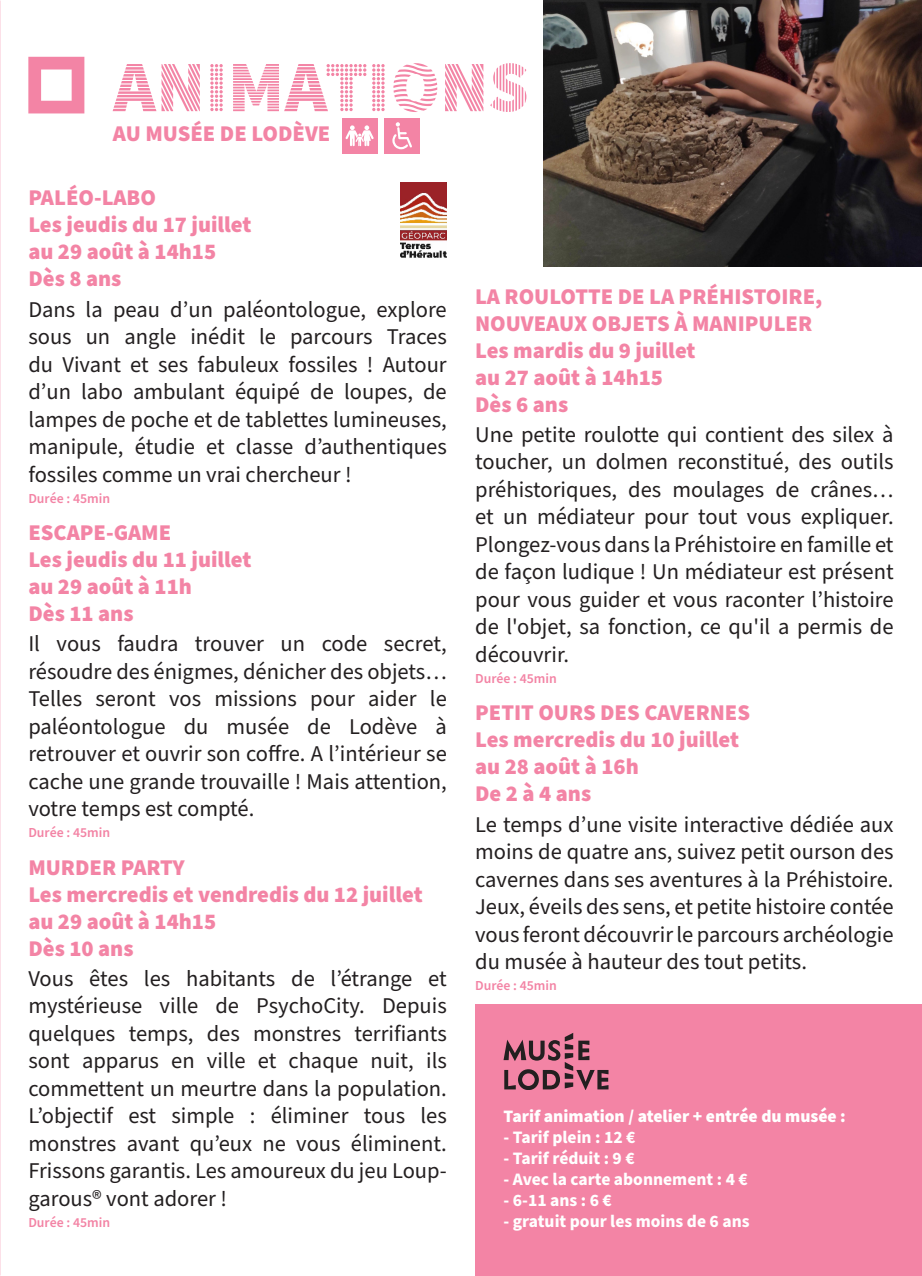
<style>
.page{position:relative;width:922px;height:1276px;background:#fff}
.page>*{position:absolute;margin:0;border:0;box-sizing:border-box;transform-origin:0 0}
.TITRE_NIVEAU_1{font:900 72.5px "Source Sans Pro DISPLAYV2";color:#f384a5}
.Style_de_paragraphe_3{font:22.5px/27.5px "Source Sans Pro";color:#231f20;text-align:justify}
.t1{font:900 22.5px "Source Sans Pro";color:#f384a5}
.Style_de_paragraphe_1{font:700 17.5px "Source Sans Pro";color:#fff}
.Style_de_paragraphe_1-2{font:900 17.5px "Source Sans Pro";color:#fff}
.Style_de_paragraphe_2{font:600 13.75px "Source Sans Pro";color:#f384a5}
</style>
<div class="page">
<div style="left:475px;top:1004px;width:446px;height:272px;background:#f384a5"></div>
<svg style="left:28px;top:57px;width:56px;height:56px"></svg>
<div style="left:384px;top:118px;width:36px;height:36px;background:#f384a5"></div>
<svg style="left:392px;top:122px;width:20px;height:27px"></svg>
<div style="left:342px;top:118px;width:35px;height:36px;background:#f384a5"></div>
<svg style="left:345px;top:125px;width:28px;height:21px"></svg>
<svg style="left:503px;top:1033px;width:105px;height:56px"></svg>
<img style="left:543px;top:0;width:378px;height:266px">
<img style="left:400px;top:183px;width:46px;height:75px">
<p class="TITRE_NIVEAU_1" style="left:113px;top:50px;width:418px">ANIMATIONS</p>
<p class="t1" style="left:113px;top:118px;width:219px">AU MUSÉE DE LODÈVE</p>
<p class="t1" style="left:28px;top:182px;width:129px">PALÉO-LABO</p>
<p class="t1" style="left:28px;top:209px;width:225px">Les jeudis du 17 juillet</p>
<p class="t1" style="left:28px;top:236px;width:189px">au 29 août à 14h15</p>
<p class="t1" style="left:28px;top:263px;width:94px">Dès 8 ans</p>
<p class="Style_de_paragraphe_3" style="left:28px;top:296px;width:420px">Dans la peau d’un paléontologue, explore sous un angle inédit le parcours Traces du Vivant et ses fabuleux fossiles ! Autour d’un labo ambulant équipé de loupes, de lampes de poche et de tablettes lumineuses, manipule, étudie et classe d’authentiques fossiles comme un vrai chercheur !</p>
<p class="Style_de_paragraphe_2" style="left:28px;top:489px;width:83px">Durée : 45min</p>
<p class="t1" style="left:28px;top:517px;width:144px">ESCAPE-GAME</p>
<p class="t1" style="left:28px;top:544px;width:225px">Les jeudis du 11 juillet</p>
<p class="t1" style="left:28px;top:571px;width:165px">au 29 août à 11h</p>
<p class="t1" style="left:28px;top:598px;width:107px">Dès 11 ans</p>
<p class="Style_de_paragraphe_3" style="left:28px;top:630px;width:420px">Il vous faudra trouver un code secret, résoudre des énigmes, dénicher des objets… Telles seront vos missions pour aider le paléontologue du musée de Lodève à retrouver et ouvrir son coffre. A l’intérieur se cache une grande trouvaille ! Mais attention, votre temps est compté.</p>
<p class="Style_de_paragraphe_2" style="left:28px;top:823px;width:83px">Durée : 45min</p>
<p class="t1" style="left:28px;top:851px;width:158px">MURDER PARTY</p>
<p class="t1" style="left:28px;top:878px;width:396px">Les mercredis et vendredis du 12 juillet</p>
<p class="t1" style="left:28px;top:905px;width:189px">au 29 août à 14h15</p>
<p class="t1" style="left:28px;top:932px;width:107px">Dès 10 ans</p>
<p class="Style_de_paragraphe_3" style="left:28px;top:965px;width:420px">Vous êtes les habitants de l’étrange et mystérieuse ville de PsychoCity. Depuis quelques temps, des monstres terrifiants sont apparus en ville et chaque nuit, ils commettent un meurtre dans la population.<br>L’objectif est simple : éliminer tous les monstres avant qu’eux ne vous éliminent.<br>Frissons garantis. Les amoureux du jeu Loup&shy;garous® vont adorer !</p>
<p class="Style_de_paragraphe_2" style="left:28px;top:1213px;width:83px">Durée : 45min</p>
<p class="t1" style="left:475px;top:281px;width:348px">LA ROULOTTE DE LA PRÉHISTOIRE,</p>
<p class="t1" style="left:475px;top:308px;width:338px">NOUVEAUX OBJETS À MANIPULER</p>
<p class="t1" style="left:475px;top:335px;width:222px">Les mardis du 9 juillet</p>
<p class="t1" style="left:475px;top:362px;width:189px">au 27 août à 14h15</p>
<p class="t1" style="left:475px;top:389px;width:94px">Dès 6 ans</p>
<p class="Style_de_paragraphe_3" style="left:475px;top:421px;width:420px">Une petite roulotte qui contient des silex à toucher, un dolmen reconstitué, des outils préhistoriques, des moulages de crânes… et un médiateur pour tout vous expliquer.<br>Plongez-vous dans la Préhistoire en famille et de façon ludique ! Un médiateur est présent pour vous guider et vous raconter l’histoire de l'objet, sa fonction, ce qu'il a permis de découvrir.</p>
<p class="Style_de_paragraphe_2" style="left:475px;top:669px;width:83px">Durée : 45min</p>
<p class="t1" style="left:475px;top:697px;width:276px">PETIT OURS DES CAVERNES</p>
<p class="t1" style="left:475px;top:724px;width:265px">Les mercredis du 10 juillet</p>
<p class="t1" style="left:475px;top:751px;width:165px">au 28 août à 16h</p>
<p class="t1" style="left:475px;top:778px;width:117px">De 2 à 4 ans</p>
<p class="Style_de_paragraphe_3" style="left:475px;top:811px;width:420px">Le temps d’une visite interactive dédiée aux moins de quatre ans, suivez petit ourson des cavernes dans ses aventures à la Préhistoire.<br>Jeux, éveils des sens, et petite histoire contée vous feront découvrir le parcours archéologie du musée à hauteur des tout petits.</p>
<p class="Style_de_paragraphe_2" style="left:475px;top:976px;width:83px">Durée : 45min</p>
<p class="Style_de_paragraphe_1-2" style="left:503px;top:1103px;width:344px">Tarif animation / atelier + entrée du musée :</p>
<p class="Style_de_paragraphe_1" style="left:503px;top:1125px;width:133px">- Tarif plein : 12 €</p>
<p class="Style_de_paragraphe_1" style="left:503px;top:1146px;width:133px">- Tarif réduit : 9 €</p>
<p class="Style_de_paragraphe_1" style="left:503px;top:1167px;width:246px">- Avec la carte abonnement : 4 €</p>
<p class="Style_de_paragraphe_1" style="left:503px;top:1188px;width:110px">- 6-11 ans : 6 €</p>
<p class="Style_de_paragraphe_1" style="left:503px;top:1209px;width:247px">- gratuit pour les moins de 6 ans</p>
</div>
